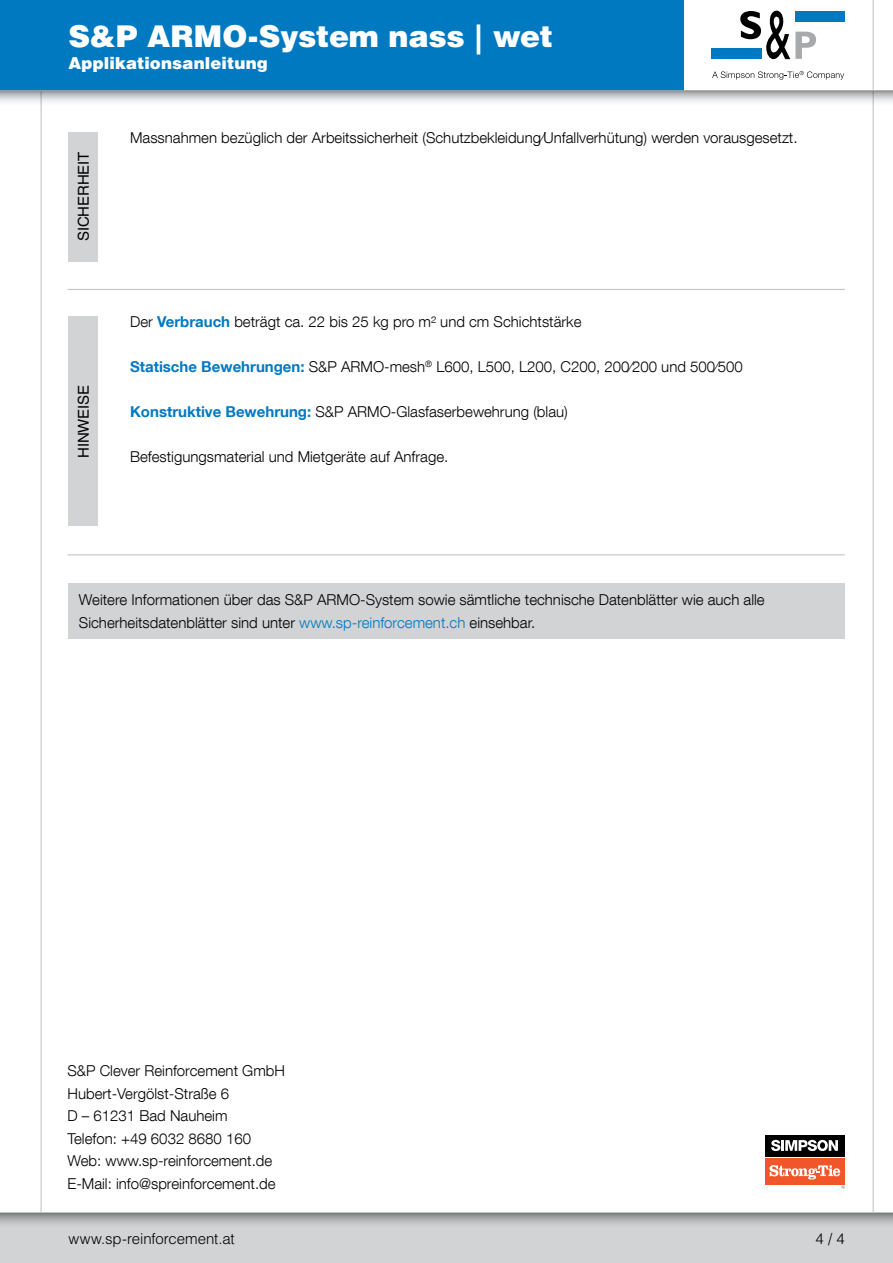
<style>
.page{position:relative;width:893px;height:1263px;background:#fff}
.page>*{position:absolute;margin:0;border:0;box-sizing:border-box;transform-origin:0 0}
.t1{font:900 30px "Helvetica LT Std";letter-spacing:-.005em;color:#fff}
.t2{font:900 16.5px "Helvetica LT Std";letter-spacing:.005em;color:#fff}
.t3{font:300 15px/22.5px "Helvetica Neue LT Com";color:#000}
.t4{font:300 15px "Helvetica LT Std";letter-spacing:-.005em;color:#000}
.t5{font:15px "Helvetica LT Std";letter-spacing:-.01em;color:#000}
.s1{font-weight:700;color:#0079c1}
.s2{color:#0079c1}
</style>
<div class="page">
<hr style="left:873px;top:0;width:1px;height:1263px;background:#bcbec0">
<hr style="left:41px;top:91px;width:1px;height:1172px;background:#bcbec0">
<div style="left:0;top:1212px;width:893px;height:51px;background:#d1d3d4"></div>
<svg style="left:0;top:1213px;width:893px;height:11px"></svg>
<hr style="left:0;top:1212px;width:893px;height:1px;background:#bcbec0">
<div style="left:0;top:0;width:683px;height:91px;background:#0079c1"></div>
<svg style="left:0;top:91px;width:893px;height:15px"></svg>
<hr style="left:0;top:90px;width:893px;height:1px;background:#bcbec0">
<div style="left:711px;top:48px;width:50px;height:11px;background:#0079c1"></div>
<div style="left:795px;top:11px;width:50px;height:10px;background:#0079c1"></div>
<svg style="left:740px;top:11px;width:76px;height:48px"></svg>
<svg style="left:712px;top:71px;width:132px;height:9px"></svg>
<hr style="left:68px;top:554px;width:777px;height:1px;background:#bcbec0">
<div style="left:68px;top:132px;width:30px;height:129px;background:#d1d3d4"></div>
<div style="left:68px;top:317px;width:30px;height:209px;background:#d1d3d4"></div>
<hr style="left:68px;top:289px;width:777px;height:1px;background:#bcbec0">
<div style="left:765px;top:1158px;width:79px;height:27px;background:#f1562a"></div>
<div style="left:765px;top:1135px;width:79px;height:21px;background:#000"></div>
<svg style="left:771px;top:1140px;width:67px;height:11px"></svg>
<svg style="left:770px;top:1165px;width:70px;height:14px"></svg>
<svg style="left:841px;top:1185px;width:4px;height:4px"></svg>
<div style="left:68px;top:584px;width:777px;height:55px;background:#d1d3d4"></div>
<h1 class="t1" style="left:68px;top:17px;width:486px">S&amp;P ARMO-System nass | wet</h1>
<p class="t2" style="left:68px;top:53px;width:201px">Applikationsanleitung</p>
<p class="t5" style="left:75px;top:241px;width:91px;rotate:-90deg">SICHERHEIT</p>
<p class="t5" style="left:75px;top:458px;width:75px;rotate:-90deg">HINWEISE</p>
<p class="t3" style="left:130px;top:126px;width:669px">Massnahmen bezüglich der Arbeitssicherheit (Schutzbekleidung/Unfallverhütung) werden vorausgesetzt.</p>
<p class="t3" style="left:130px;top:310px;width:453px">Der <span class="s1">Verbrauch</span> beträgt ca. 22 bis 25 kg pro m2 und cm Schichtstärke</p>
<p class="t3" style="left:130px;top:355px;width:614px"><span class="s1">Statische Bewehrungen:</span> S&amp;P ARMO-mesh<sup>®</sup> L600, L500, L200, C200, 200/200 und 500/500</p>
<p class="t3" style="left:130px;top:400px;width:439px"><span class="s1">Konstruktive Bewehrung:</span> S&amp;P ARMO-Glasfaserbewehrung (blau)</p>
<p class="t3" style="left:130px;top:445px;width:320px">Befestigungsmaterial und Mietgeräte auf Anfrage.</p>
<p class="t3" style="left:79px;top:588px;width:687px">Weitere Informationen über das S&amp;P ARMO-System sowie sämtliche technische Datenblätter wie auch alle<br>Sicherheitsdatenblätter sind unter <span class="s2">www.sp-reinforcement.ch</span> einsehbar.</p>
<p class="t3" style="left:67px;top:1059px;width:219px">S&amp;P Clever Reinforcement GmbH<br>Hubert-Vergölst-Straße 6<br>D – 61231 Bad Nauheim<br>Telefon: +49 6032 8680 160<br>Web: www.sp-reinforcement.de<br>E-Mail: info@spreinforcement.de</p>
<p class="t4" style="left:68px;top:1230px;width:168px">www.sp-reinforcement.at</p>
<p class="t4" style="left:816px;top:1229px;width:31px">4 / 4</p>
</div>
